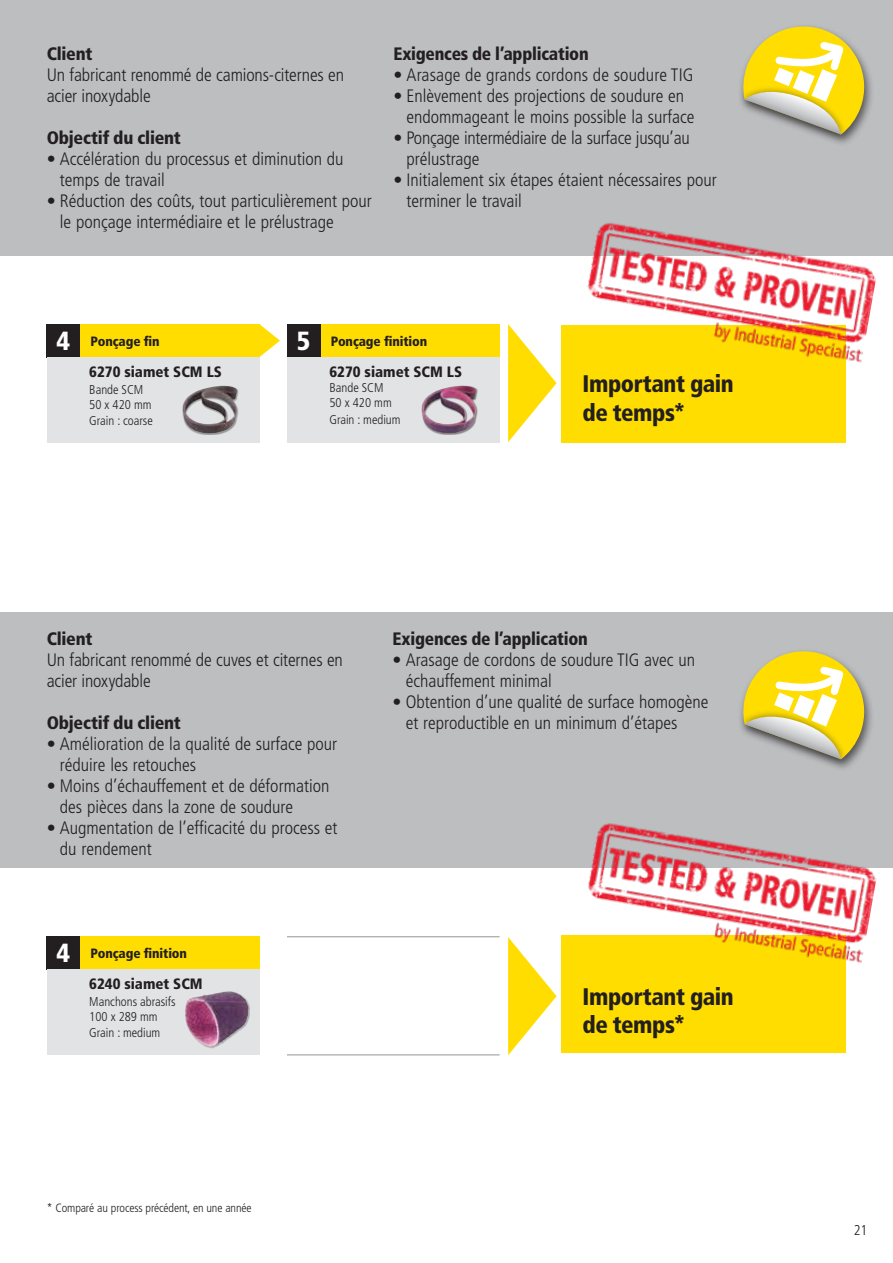
<style>
.page{position:relative;width:893px;height:1263px;background:#fff}
.page>*{position:absolute;margin:0;border:0;box-sizing:border-box;transform-origin:0 0}
.t1{font:900 condensed 26.25px "Frutiger LT Std";color:#fff}
.t2{font:900 condensed 24px/28.8px "Frutiger LT Pro";letter-spacing:-.02em;color:#231f20}
.t3{font:300 condensed 18px/21px "Frutiger LT Pro";color:#231f20}
.t4{font:900 condensed 18px "Frutiger LT Pro";letter-spacing:-.015em;color:#231f20}
.t5{font:900 condensed 15px "Frutiger LT Pro";color:#231f20}
.t6{font:300 condensed 14.25px "Frutiger LT Std";color:#231f20}
.t7{font:900 condensed 13.5px "Frutiger LT Pro";letter-spacing:-.01em;color:#231f20}
.t8{font:300 condensed 12.75px/15px "Frutiger LT Pro";color:#231f20}
.t9{font:300 condensed 12px "Frutiger LT Pro";letter-spacing:-.01em;color:#231f20}
</style>
<div class="page">
<div style="left:0;top:0;width:893px;height:255px;background:#bcbec0"></div>
<div style="left:320px;top:324px;width:180px;height:33px;background:#fd0"></div>
<div style="left:287px;top:324px;width:33px;height:33px;background:#231f20"></div>
<div style="left:287px;top:357px;width:213px;height:85px;background:#e2e3e4"></div>
<svg style="left:508px;top:324px;width:49px;height:118px"></svg>
<div style="left:0;top:612px;width:893px;height:255px;background:#bcbec0"></div>
<div style="left:80px;top:936px;width:179px;height:33px;background:#fd0"></div>
<div style="left:47px;top:936px;width:33px;height:33px;background:#231f20"></div>
<div style="left:47px;top:969px;width:212px;height:85px;background:#e2e3e4"></div>
<div style="left:185px;top:991px;width:65px;height:58px;background:#231f20;opacity:.3"></div>
<img style="left:185px;top:991px;width:63px;height:56px">
<div style="left:739px;top:709px;width:109px;height:57px;background:#231f20;opacity:.5"></div>
<svg style="left:742px;top:651px;width:130px;height:108px"></svg>
<div style="left:80px;top:324px;width:179px;height:33px;background:#fd0"></div>
<div style="left:47px;top:324px;width:33px;height:33px;background:#231f20"></div>
<div style="left:47px;top:357px;width:212px;height:85px;background:#e2e3e4"></div>
<svg style="left:259px;top:324px;width:21px;height:33px"></svg>
<hr style="left:287px;top:936px;width:213px;height:1px;background:#939598">
<hr style="left:287px;top:1054px;width:213px;height:1px;background:#939598">
<div style="left:561px;top:325px;width:285px;height:117px;background:#fd0"></div>
<div style="left:561px;top:935px;width:285px;height:118px;background:#fd0"></div>
<svg style="left:508px;top:937px;width:49px;height:118px"></svg>
<div style="left:739px;top:85px;width:109px;height:56px;background:#231f20;opacity:.5"></div>
<svg style="left:742px;top:26px;width:130px;height:109px"></svg>
<div style="left:182px;top:386px;width:57px;height:49px;background:#231f20;opacity:.4"></div>
<img style="left:183px;top:386px;width:54px;height:48px">
<div style="left:421px;top:386px;width:57px;height:49px;background:#231f20;opacity:.48"></div>
<img style="left:422px;top:386px;width:54px;height:48px">
<img style="left:581px;top:223px;width:297px;height:140px">
<img style="left:582px;top:823px;width:297px;height:140px">
<p class="t4" style="left:47px;top:43px;width:47px">Client</p>
<p class="t3" style="left:47px;top:65px;width:299px">Un fabricant renommé de camions-citernes en acier inoxydable</p>
<p class="t4" style="left:47px;top:127px;width:136px">Objectif du client</p>
<p class="t3" style="left:60px;top:149px;width:285px;text-indent:-13px">• Accélération du processus et diminution du temps de travail</p>
<p class="t3" style="left:60px;top:191px;width:313px;text-indent:-13px">• Réduction des coûts, tout particulièrement pour le ponçage intermédiaire et le prélustrage</p>
<p class="t4" style="left:393px;top:43px;width:197px">Exigences de l’application</p>
<p class="t3" style="left:393px;top:65px;width:302px">• Arasage de grands cordons de soudure TIG</p>
<p class="t3" style="left:406px;top:86px;width:289px;text-indent:-13px">• Enlèvement des projections de soudure en endommageant le moins possible la surface</p>
<p class="t3" style="left:406px;top:128px;width:285px;text-indent:-13px">• Ponçage intermédiaire de la surface jusqu’au prélustrage</p>
<p class="t3" style="left:406px;top:170px;width:312px;text-indent:-13px">• Initialement six étapes étaient nécessaires pour terminer le travail</p>
<h1 class="t1" style="left:57px;top:325px;width:15px">4</h1>
<p class="t7" style="left:91px;top:333px;width:71px">Ponçage fin</p>
<p class="t5" style="left:89px;top:363px;width:134px">6270 siamet SCM LS</p>
<p class="t8" style="left:89px;top:382px;width:64px">Bande SCM<br>50 x 420 mm</p>
<p class="t8" style="left:89px;top:414px;width:65px">Grain : coarse</p>
<h1 class="t1" style="left:297px;top:325px;width:15px">5</h1>
<p class="t7" style="left:331px;top:333px;width:98px">Ponçage finition</p>
<p class="t5" style="left:329px;top:363px;width:134px">6270 siamet SCM LS</p>
<p class="t8" style="left:329px;top:381px;width:64px">Bande SCM<br>50 x 420 mm</p>
<p class="t8" style="left:329px;top:412px;width:73px">Grain : medium</p>
<h2 class="t2" style="left:583px;top:369px;width:153px">Important gain de temps*</h2>
<p class="t4" style="left:47px;top:628px;width:47px">Client</p>
<p class="t3" style="left:47px;top:649px;width:298px">Un fabricant renommé de cuves et citernes en acier inoxydable</p>
<p class="t4" style="left:47px;top:712px;width:136px">Objectif du client</p>
<p class="t3" style="left:60px;top:734px;width:279px;text-indent:-13px">• Amélioration de la qualité de surface pour réduire les retouches</p>
<p class="t3" style="left:60px;top:776px;width:271px;text-indent:-13px">• Moins d’échauffement et de déformation des pièces dans la zone de soudure</p>
<p class="t3" style="left:60px;top:818px;width:279px;text-indent:-13px">• Augmentation de l’efficacité du process et du rendement</p>
<h1 class="t1" style="left:57px;top:937px;width:15px">4</h1>
<p class="t7" style="left:91px;top:945px;width:98px">Ponçage finition</p>
<p class="t5" style="left:89px;top:975px;width:115px">6240 siamet SCM</p>
<p class="t8" style="left:89px;top:994px;width:88px">Manchons abrasifs<br>100 x 289 mm</p>
<p class="t8" style="left:89px;top:1026px;width:73px">Grain : medium</p>
<p class="t4" style="left:392px;top:628px;width:197px">Exigences de l’application</p>
<p class="t3" style="left:406px;top:649px;width:291px;text-indent:-13px">• Arasage de cordons de soudure TIG avec un échauffement minimal</p>
<p class="t3" style="left:406px;top:691px;width:304px;text-indent:-13px">• Obtention d’une qualité de surface homogène et reproductible en un minimum d’étapes</p>
<h2 class="t2" style="left:583px;top:982px;width:153px">Important gain de temps*</h2>
<p class="t9" style="left:47px;top:1201px;width:206px">* Comparé au process précédent, en une année</p>
<p class="t6" style="left:854px;top:1222px;width:15px">21</p>
</div>
